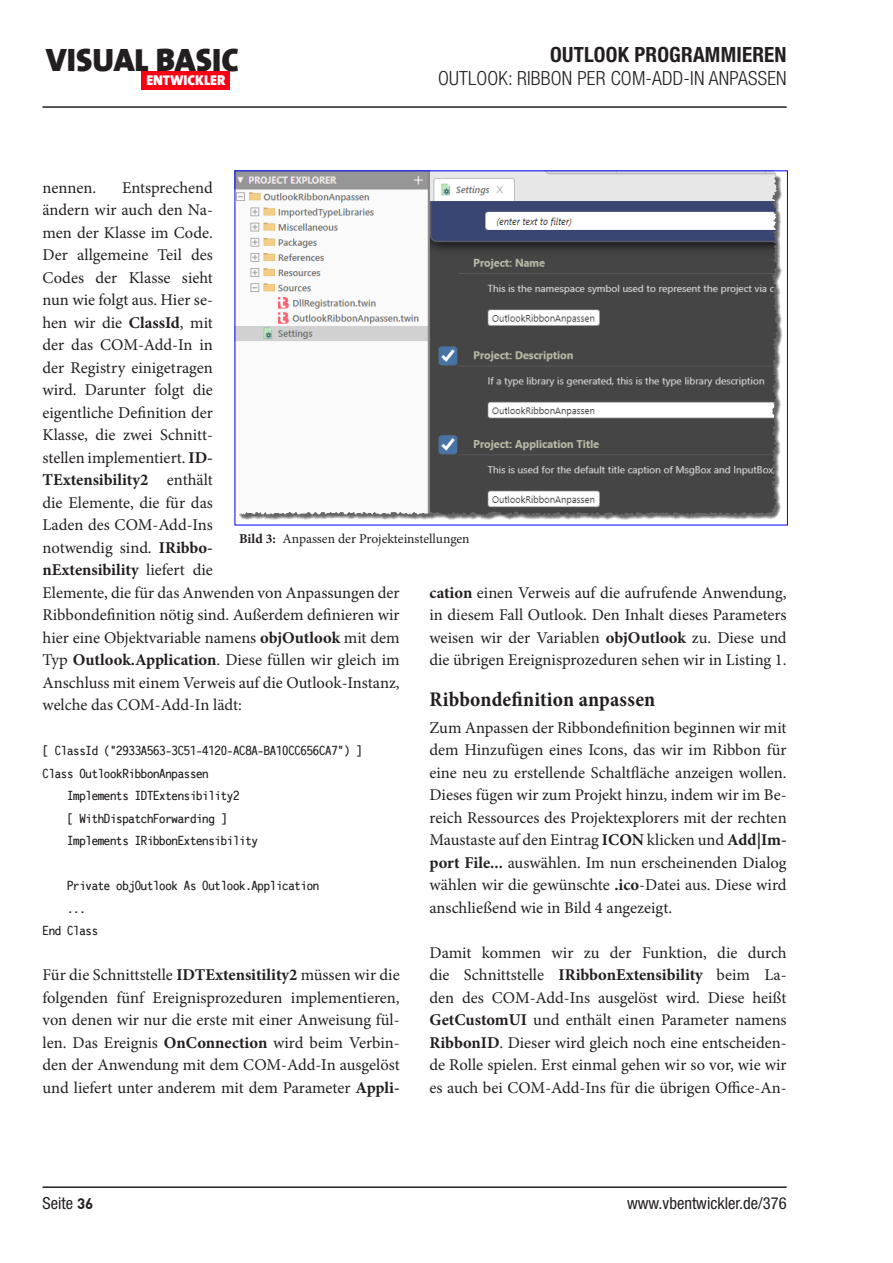
<style>
.page{position:relative;width:893px;height:1263px;background:#fff}
.page>*{position:absolute;margin:0;border:0;box-sizing:border-box;transform-origin:0 0}
.t1{font:900 32.55px "The Sans";color:#231f20}
.Zwischenueberschrift{font:700 condensed 21px "Minion Pro";letter-spacing:.005em;color:#231f20}
.t2{font:700 condensed 21px "Helvetica Neue LT Std";color:#231f20}
.t3{font:300 condensed 19.5px "Helvetica Neue LT Std";letter-spacing:.01em;color:#231f20}
.Fliesstext{font:16.5px/22.5px "Minion Pro";color:#231f20;text-align:justify}
.t4{font:condensed 16.5px "Helvetica Neue LT Std";color:#231f20}
.t5{font:900 14.25px "The Sans";color:#fff}
.t6{font:13.5px "Minion Pro";letter-spacing:-.005em;color:#231f20}
.Listing_Fliesstext_L{font:700 12.75px "Letter Gothic";letter-spacing:-.02em;color:#231f20}
.s1{font-weight:700}
.s2{font-family:"DIN Offc";font-weight:700;font-stretch:normal;font-size:15px}
</style>
<div class="page">
<div style="left:142px;top:71px;width:88px;height:18px;background:#f90015"></div>
<hr style="left:43px;top:1186px;width:744px;height:2px;background:#231f20">
<hr style="left:43px;top:106px;width:744px;height:2px;background:#231f20">
<img style="left:237px;top:173px;width:546px;height:347px">
<h1 class="t1" style="left:46px;top:32px;width:195px">VISUAL BASIC</h1>
<p class="t5" style="left:146px;top:68px;width:80px">ENTWICKLER</p>
<p class="t2" style="left:550px;top:42px;width:24px">OUTLOOK</p>
<p class="t2" style="left:634px;top:42px;width:13px">PROGRAMMIEREN</p>
<p class="t3" style="left:438px;top:67px;width:350px">OUTLOOK: RIBBON PER COM -ADD-IN ANPASSEN</p>
<p class="Fliesstext" style="left:43px;top:176px;width:359px;text-align:left;text-indent:80px">Entsprechend<br>ändern wir auch den Na-<br>men der Klasse im Code.<br>Der allgemeine Teil des<br>Codes der Klasse sieht<br>nun wie folgt aus. Hier se-<br>hen wir die <span class="s1">ClassId</span>, mit<br>der das COM-Add-In in<br>der Registry einigetragen<br>wird. Darunter folgt die<br>eigentliche Definition der<br>Klasse, die zwei Schnitt-<br>stellen implementiert. <span class="s1">ID-<br>TExtensibility2</span> enthält<br>die Elemente, die für das<br>Laden des COM-Add-Ins<br>notwendig sind. <span class="s1">IRibbo-<br>nExtensibility</span> liefert die<br>Elemente, die für das Anwenden von Anpassungen der<br>Ribbondefinition nötig sind. Außerdem definieren wir hier eine Objektvariable namens <span class="s1">objOutlook</span> mit dem<br>Typ <span class="s1">Outlook.Application</span>. Diese füllen wir gleich im<br>Anschluss mit einem Verweis auf die Outlook-Instanz, welche das COM-Add-In lädt:</p>
<p class="Listing_Fliesstext_L" style="left:43px;top:742px;width:321px">[ ClassId ("2933A563-3C51-4120-AC8A-BA10CC656CA7") ]</p>
<p class="Listing_Fliesstext_L" style="left:43px;top:765px;width:168px">Class OutlookRibbonAnpassen</p>
<p class="Listing_Fliesstext_L" style="left:67px;top:787px;width:174px">Implements IDTExtensibility2</p>
<p class="Listing_Fliesstext_L" style="left:67px;top:810px;width:162px">[ WithDispatchForwarding ]</p>
<p class="Listing_Fliesstext_L" style="left:67px;top:832px;width:192px">Implements IRibbonExtensibility</p>
<p class="Listing_Fliesstext_L" style="left:67px;top:877px;width:254px">Private objOutlook As Outlook.Application</p>
<p class="Listing_Fliesstext_L" style="left:67px;top:900px;width:20px">...</p>
<p class="Listing_Fliesstext_L" style="left:43px;top:922px;width:57px">End Class</p>
<p class="Fliesstext" style="left:43px;top:964px;width:359px">Für die Schnittstelle <span class="s1">IDTExtensitility2</span> müssen wir die folgenden fünf Ereignisprozeduren implementieren, von denen wir nur die erste mit einer Anweisung fül&shy;len. Das Ereignis <span class="s1">OnConnection</span> wird beim Verbin&shy;den der Anwendung mit dem COM-Add-In ausgelöst und liefert unter anderem mit dem Parameter <span class="s1">Appli-</span></p>
<p class="Fliesstext" style="left:43px;top:176px;width:55px">nennen.</p>
<p class="t6" style="left:239px;top:529px;width:232px"><span class="s1">Bild 3:</span> Anpassen der Projekteinstellungen</p>
<p class="Fliesstext" style="left:429px;top:581px;width:359px"><span class="s1">cation</span> einen Verweis auf die aufrufende Anwendung, in diesem Fall Outlook. Den Inhalt dieses Parameters weisen wir der Variablen <span class="s1">objOutlook</span> zu. Diese und die übrigen Ereignisprozeduren sehen wir in Listing 1.</p>
<p class="Zwischenueberschrift" style="left:429px;top:684px;width:227px">Ribbondefinition anpassen</p>
<p class="Fliesstext" style="left:429px;top:716px;width:359px">Zum Anpassen der Ribbondefinition beginnen wir mit dem Hinzufügen eines Icons, das wir im Ribbon für eine neu zu erstellende Schaltfläche anzeigen wollen.<br>Dieses fügen wir zum Projekt hinzu, indem wir im Be&shy;reich Ressources des Projektexplorers mit der rechten Maustaste auf den Eintrag <span class="s1">ICON</span> klicken und <span class="s1">Add|Im&shy;port File...</span> auswählen. Im nun erscheinenden Dialog wählen wir die gewünschte <span class="s1">.ico</span>-Datei aus. Diese wird anschließend wie in Bild 4 angezeigt.</p>
<p class="Fliesstext" style="left:429px;top:941px;width:359px">Damit kommen wir zu der Funktion, die durch die Schnittstelle <span class="s1">IRibbonExtensibility</span> beim La&shy;den des COM-Add-Ins ausgelöst wird. Diese heißt <span class="s1">GetCustomUI</span> und enthält einen Parameter namens <span class="s1">RibbonID</span>. Dieser wird gleich noch eine entscheiden&shy;de Rolle spielen. Erst einmal gehen wir so vor, wie wir es auch bei COM-Add-Ins für die übrigen Office-An-</p>
<p class="t4" style="left:43px;top:1194px;width:52px">Seite <span class="s2">36</span></p>
<p class="t4" style="left:627px;top:1194px;width:161px">www.vbentwickler.de/376</p>
</div>
